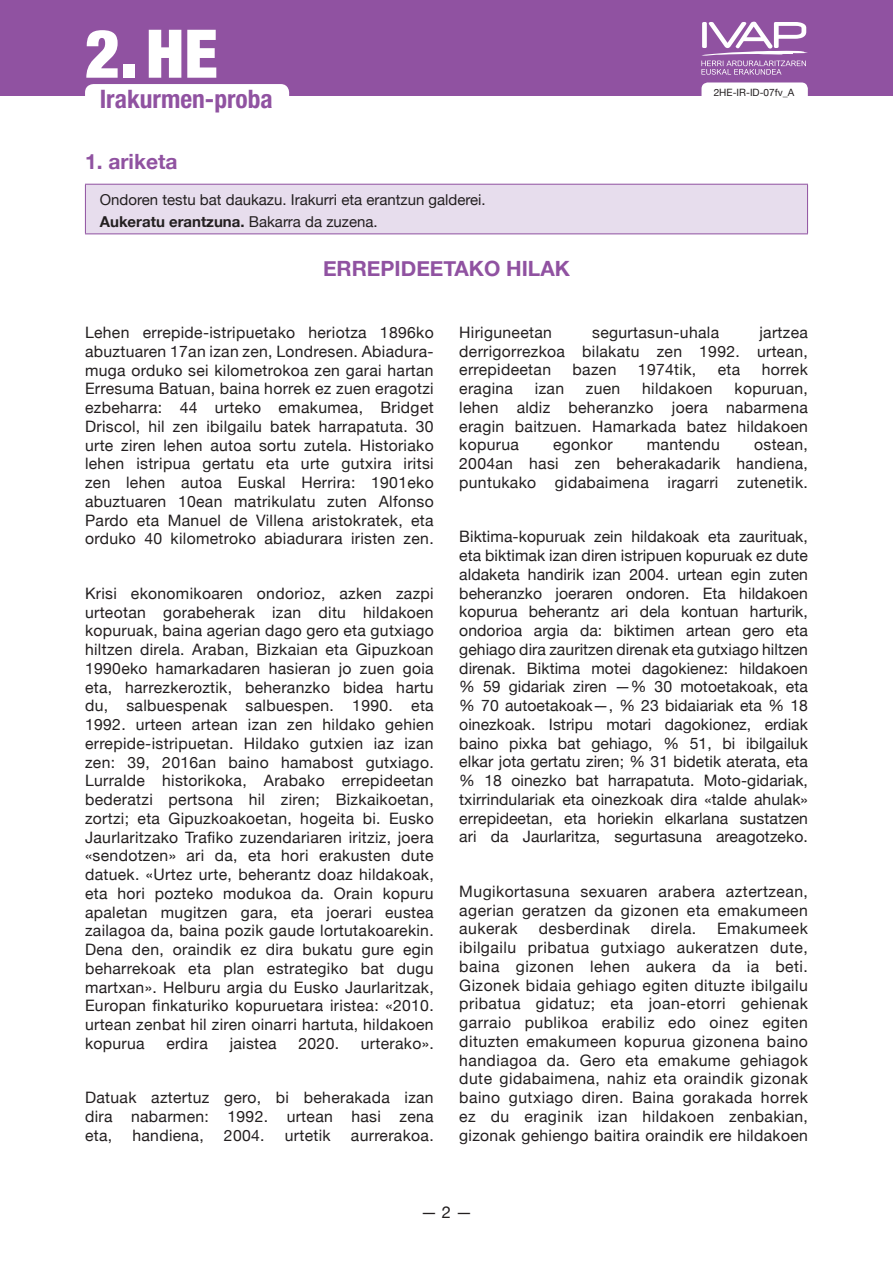
<style>
.page{position:relative;width:893px;height:1263px;background:#fff}
.page>*{position:absolute;margin:0;border:0;box-sizing:border-box;transform-origin:0 0}
.t1{font:900 condensed 67.2px "Helvetica Neue LT Pro";color:#fff}
.t2{font:700 condensed 25.5px "Helvetica Neue LT Pro";color:#9052a1}
.t3{font:700 21px "Helvetica Neue";color:#9052a1}
.t4{font:16.5px "Helvetica Neue";color:#231f20}
.t5{font:15.75px/18.8px "Helvetica Neue";letter-spacing:.02em;color:#231f20;text-align:justify}
.t6{font:15px/21.6px "Helvetica Neue";color:#231f20}
.t7{font:10.05px "Helvetica Neue";color:#231f20}
.s1{font-weight:700}
</style>
<div class="page">
<div style="left:0;top:0;width:893px;height:96px;background:#9052a1"></div>
<div style="left:85px;top:84px;width:204px;height:27px;background:#fff;border-radius:9px"></div>
<svg style="left:701px;top:22px;width:107px;height:53px"></svg>
<div style="left:701px;top:82px;width:107px;height:20px;background:#fff;border-radius:6px"></div>
<div style="left:85px;top:184px;width:722px;height:50px;background:#e7dded"></div>
<hr style="left:85px;top:184px;width:723px;height:1px;background:#9052a1">
<hr style="left:85px;top:185px;width:1px;height:48px;background:#9052a1">
<hr style="left:807px;top:185px;width:1px;height:48px;background:#9052a1">
<hr style="left:85px;top:233px;width:723px;height:1px;background:#9052a1">
<h1 class="t1" style="left:85px;top:12px;width:134px">2.HE</h1>
<h2 class="t2" style="left:100px;top:83px;width:175px">Irakurmen-proba</h2>
<h3 class="t3" style="left:85px;top:149px;width:94px">1. ariketa</h3>
<p class="t6" style="left:100px;top:189px;width:387px">Ondoren testu bat daukazu. Irakurri eta erantzun galderei.<br><span class="s1">Aukeratu erantzuna.</span> Bakarra da zuzena.</p>
<h3 class="t3" style="left:323px;top:255px;width:248px">ERREPIDEETAKO HILAK</h3>
<p class="t7" style="left:714px;top:86px;width:82px">2HE-IR-ID-07fv_A</p>
<p class="t5" style="left:85px;top:323px;width:350px">Lehen errepide-istripuetako heriotza 1896ko abuztuaren 17an izan zen, Londresen. Abiadura&shy;muga orduko sei kilometrokoa zen garai hartan Erresuma Batuan, baina horrek ez zuen eragotzi ezbeharra: 44 urteko emakumea, Bridget Driscol, hil zen ibilgailu batek harrapatuta. 30 urte ziren lehen autoa sortu zutela. Historiako lehen istripua gertatu eta urte gutxira iritsi zen lehen autoa Euskal Herrira: 1901eko abuztuaren 10ean matrikulatu zuten Alfonso Pardo eta Manuel de Villena aristokratek, eta orduko 40 kilometroko abiadurara iristen zen.</p>
<p class="t5" style="left:85px;top:584px;width:350px">Krisi ekonomikoaren ondorioz, azken zazpi urteotan gorabeherak izan ditu hildakoen kopuruak, baina agerian dago gero eta gutxiago hiltzen direla. Araban, Bizkaian eta Gipuzkoan 1990eko hamarkadaren hasieran jo zuen goia eta, harrezkeroztik, beheranzko bidea hartu du, salbuespenak salbuespen. 1990. eta 1992. urteen artean izan zen hildako gehien errepide-istripuetan. Hildako gutxien iaz izan zen: 39, 2016an baino hamabost gutxiago.<br>Lurralde historikoka, Arabako errepideetan bederatzi pertsona hil ziren; Bizkaikoetan, zortzi; eta Gipuzkoakoetan, hogeita bi. Eusko Jaurlaritzako Trafiko zuzendariaren iritziz, joera «sendotzen» ari da, eta hori erakusten dute datuek. «Urtez urte, beherantz doaz hildakoak, eta hori pozteko modukoa da. Orain kopuru apaletan mugitzen gara, eta joerari eustea zailagoa da, baina pozik gaude lortutakoarekin.<br>Dena den, oraindik ez dira bukatu gure egin beharrekoak eta plan estrategiko bat dugu martxan». Helburu argia du Eusko Jaurlaritzak, Europan finkaturiko kopuruetara iristea: «2010. urtean zenbat hil ziren oinarri hartuta, hildakoen kopurua</p>
<p class="t5" style="left:166px;top:1033px;width:43px">erdira</p>
<p class="t5" style="left:230px;top:1033px;width:49px">jaistea</p>
<p class="t5" style="left:298px;top:1033px;width:42px">2020.</p>
<p class="t5" style="left:361px;top:1033px;width:74px">urterako».</p>
<p class="t5" style="left:85px;top:1088px;width:350px">Datuak aztertuz gero, bi beherakada izan dira nabarmen: 1992. urtean hasi zena eta,</p>
<p class="t5" style="left:132px;top:1125px;width:73px">handiena,</p>
<p class="t5" style="left:224px;top:1125px;width:42px">2004.</p>
<p class="t5" style="left:285px;top:1125px;width:47px">urtetik</p>
<p class="t5" style="left:351px;top:1125px;width:84px">aurrerakoa.</p>
<p class="t5" style="left:459px;top:323px;width:350px;text-indent:300px">jartzea derrigorrezkoa bilakatu zen 1992. urtean, errepideetan</p>
<p class="t5" style="left:459px;top:323px;width:94px">Hiriguneetan</p>
<p class="t5" style="left:592px;top:323px;width:128px">segurtasun-uhala</p>
<p class="t5" style="left:573px;top:360px;width:45px">bazen</p>
<p class="t5" style="left:638px;top:360px;width:60px">1974tik,</p>
<p class="t5" style="left:718px;top:360px;width:24px">eta</p>
<p class="t5" style="left:762px;top:360px;width:48px">horrek</p>
<p class="t5" style="left:459px;top:379px;width:55px">eragina</p>
<p class="t5" style="left:535px;top:379px;width:31px">izan</p>
<p class="t5" style="left:586px;top:379px;width:36px">zuen</p>
<p class="t5" style="left:642px;top:379px;width:72px">hildakoen</p>
<p class="t5" style="left:459px;top:379px;width:350px;text-indent:275px">kopuruan, lehen aldiz beheranzko joera nabarmena eragin baitzuen. Hamarkada batez hildakoen kopurua</p>
<p class="t5" style="left:553px;top:435px;width:61px">egonkor</p>
<p class="t5" style="left:647px;top:435px;width:75px">mantendu</p>
<p class="t5" style="left:459px;top:435px;width:350px;text-indent:295px">ostean, 2004an hasi zen beherakadarik handiena, puntukako gidabaimena iragarri zutenetik.</p>
<p class="t5" style="left:459px;top:527px;width:350px">Biktima-kopuruak zein hildakoak eta zaurituak, eta biktimak izan diren istripuen kopuruak ez dute aldaketa handirik izan 2004. urtean egin zuten beheranzko joeraren ondoren. Eta hildakoen kopurua beherantz ari dela kontuan harturik, ondorioa argia da: biktimen artean gero eta gehiago dira zauritzen direnak eta gutxiago hiltzen direnak. Biktima motei dagokienez: hildakoen % 59 gidariak ziren —% 30 motoetakoak, eta % 70 autoetakoak—, % 23 bidaiariak eta % 18 oinezkoak. Istripu motari dagokionez, erdiak baino pixka bat gehiago, % 51, bi ibilgailuk elkar jota gertatu ziren; % 31 bidetik aterata, eta % 18 oinezko bat harrapatuta. Moto-gidariak, txirrindulariak eta oinezkoak dira «talde ahulak» errepideetan, eta horiekin elkarlana sustatzen ari da Jaurlaritza, segurtasuna areagotzeko.</p>
<p class="t5" style="left:459px;top:882px;width:350px">Mugikortasuna sexuaren arabera aztertzean, agerian geratzen da gizonen eta emakumeen aukerak</p>
<p class="t5" style="left:459px;top:919px;width:350px;text-indent:258px">Emakumeek ibilgailu pribatua gutxiago aukeratzen dute, baina gizonen lehen aukera da ia beti.<br>Gizonek bidaia gehiago egiten dituzte ibilgailu pribatua gidatuz; eta joan-etorri gehienak garraio publikoa erabiliz edo oinez egiten dituzten emakumeen kopurua gizonena baino handiagoa da. Gero eta emakume gehiagok dute gidabaimena, nahiz eta oraindik gizonak baino gutxiago diren. Baina gorakada horrek ez du eraginik izan hildakoen zenbakian, gizonak gehiengo baitira oraindik ere hildakoen</p>
<p class="t5" style="left:539px;top:919px;width:93px">desberdinak</p>
<p class="t5" style="left:651px;top:919px;width:47px">direla.</p>
<p class="t4" style="left:421px;top:1202px;width:53px">— 2 —</p>
</div>
